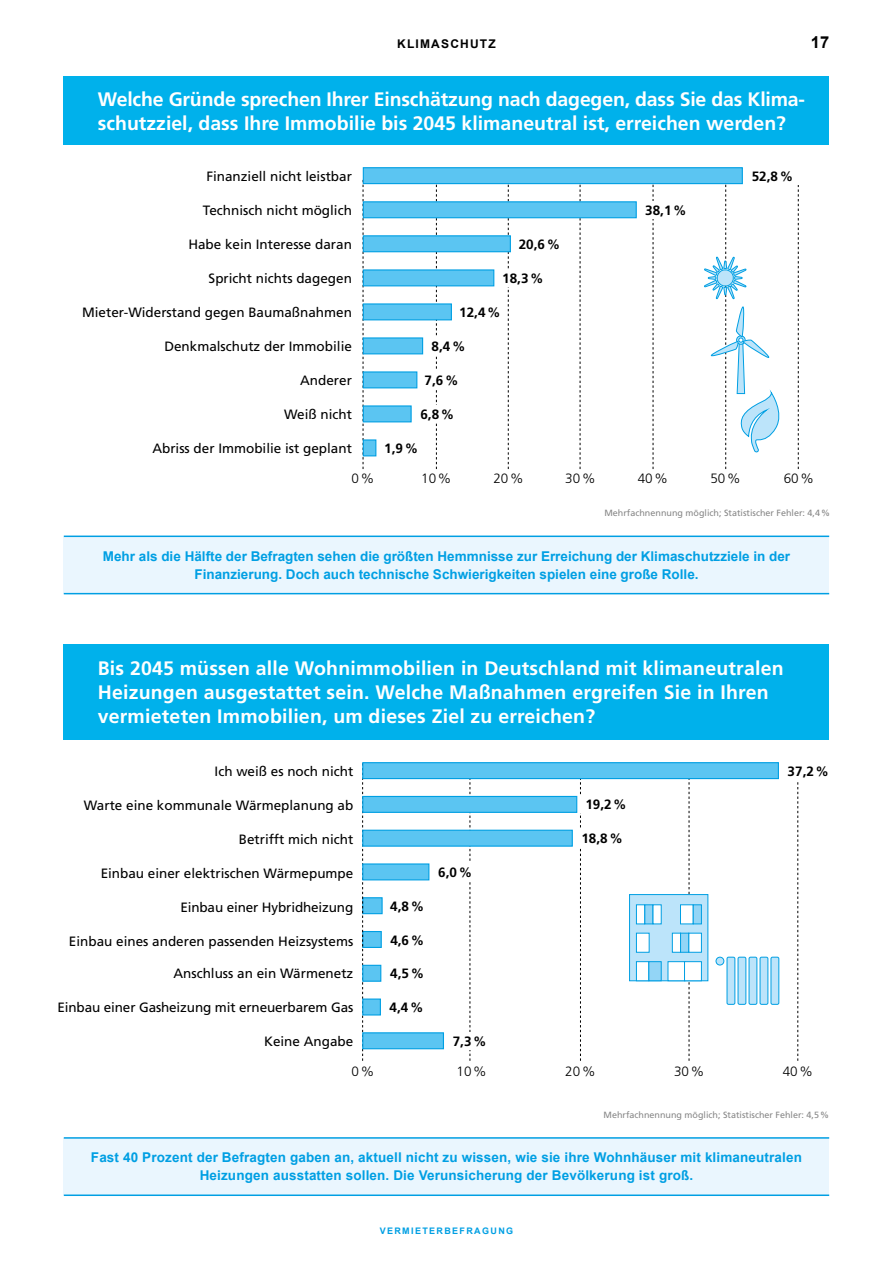
<style>
.page{position:relative;width:893px;height:1263px;background:#fff}
.page>*{position:absolute;margin:0;border:0;box-sizing:border-box;transform-origin:0 0}
.t1{font:700 19.5px/24px "Frutiger LT Std";letter-spacing:.01em;color:#fff}
.t2{font:700 19.5px/24px "Frutiger LT Std";letter-spacing:-.01em;color:#fff}
.t3{font:700 16.5px "Arial";color:#000}
.t4{font:13.5px "Frutiger LT Std";color:#000}
.t5{font:700 13.5px/18px "Arial";color:#009fe3;text-align:center}
.t6{font:700 13.5px "Frutiger LT Std";color:#000}
.t7{font:300 13.5px "Frutiger LT Std";color:#000}
.t8{font:700 12px "Arial";letter-spacing:.1em;color:#000}
.t9{font:9px "Frutiger LT Std";color:#878787}
.t10{font:700 9px "Arial";letter-spacing:.15em;color:#009fe3}
</style>
<div class="page">
<div style="left:64px;top:537px;width:765px;height:56px;background:#eaf6fe"></div>
<hr style="left:64px;top:593px;width:765px;height:1px;background:#009fe3">
<hr style="left:64px;top:535px;width:765px;height:2px;background:#009fe3">
<svg style="left:470px;top:779px;width:1px;height:282px"></svg>
<svg style="left:580px;top:779px;width:1px;height:282px"></svg>
<svg style="left:689px;top:779px;width:1px;height:282px"></svg>
<svg style="left:797px;top:782px;width:1px;height:279px"></svg>
<div style="left:64px;top:644px;width:765px;height:96px;background:#00b1eb"></div>
<div style="left:629px;top:894px;width:79px;height:87px;background:#bce4fa;border:1px solid #009fe3"></div>
<div style="left:636px;top:933px;width:13px;height:19px;background:#fff;border:1px solid #009fe3"></div>
<div style="left:636px;top:961px;width:13px;height:20px;background:#fff;border:1px solid #009fe3"></div>
<div style="left:649px;top:961px;width:12px;height:20px;background:#93d5f6;border:1px solid #009fe3"></div>
<div style="left:668px;top:961px;width:17px;height:20px;background:#fff;border:1px solid #009fe3"></div>
<div style="left:684px;top:961px;width:18px;height:20px;background:#fff;border:1px solid #009fe3"></div>
<div style="left:644px;top:904px;width:9px;height:20px;background:#93d5f6;border:1px solid #009fe3"></div>
<div style="left:636px;top:904px;width:9px;height:20px;background:#fff;border:1px solid #009fe3"></div>
<div style="left:653px;top:904px;width:8px;height:20px;background:#fff"></div>
<div style="left:680px;top:904px;width:13px;height:20px;background:#fff;border:1px solid #009fe3"></div>
<div style="left:693px;top:904px;width:9px;height:20px;background:#93d5f6;border:1px solid #009fe3"></div>
<div style="left:688px;top:933px;width:14px;height:19px;background:#fff;border:1px solid #009fe3"></div>
<div style="left:680px;top:933px;width:9px;height:19px;background:#93d5f6;border:1px solid #009fe3"></div>
<div style="left:672px;top:933px;width:9px;height:19px;background:#fff;border:1px solid #009fe3"></div>
<svg style="left:715px;top:956px;width:64px;height:49px"></svg>
<div style="left:430px;top:863px;width:52px;height:17px;background:#fff"></div>
<div style="left:577px;top:796px;width:52px;height:17px;background:#fff"></div>
<div style="left:573px;top:830px;width:51px;height:17px;background:#fff"></div>
<div style="left:362px;top:897px;width:21px;height:17px;background:#5bc5f2;border:1px solid #009fe3"></div>
<div style="left:362px;top:931px;width:20px;height:17px;background:#5bc5f2;border:1px solid #009fe3"></div>
<svg style="left:362px;top:779px;width:1px;height:282px"></svg>
<div style="left:64px;top:77px;width:765px;height:68px;background:#00b1eb"></div>
<div style="left:64px;top:1138px;width:765px;height:56px;background:#eaf6fe"></div>
<hr style="left:64px;top:1194px;width:765px;height:2px;background:#009fe3">
<hr style="left:64px;top:1137px;width:765px;height:2px;background:#009fe3">
<div style="left:444px;top:1032px;width:52px;height:17px;background:#fff"></div>
<div style="left:362px;top:965px;width:19px;height:17px;background:#5bc5f2;border:1px solid #009fe3"></div>
<div style="left:362px;top:998px;width:19px;height:17px;background:#5bc5f2;border:1px solid #009fe3"></div>
<div style="left:362px;top:863px;width:67px;height:17px;background:#5bc5f2;border:1px solid #009fe3"></div>
<div style="left:362px;top:762px;width:417px;height:17px;background:#5bc5f2;border:1px solid #009fe3"></div>
<div style="left:362px;top:796px;width:215px;height:17px;background:#5bc5f2;border:1px solid #009fe3"></div>
<div style="left:362px;top:830px;width:211px;height:17px;background:#5bc5f2;border:1px solid #009fe3"></div>
<div style="left:362px;top:1032px;width:82px;height:17px;background:#5bc5f2;border:1px solid #009fe3"></div>
<svg style="left:436px;top:184px;width:1px;height:285px"></svg>
<svg style="left:508px;top:184px;width:1px;height:285px"></svg>
<svg style="left:580px;top:184px;width:1px;height:285px"></svg>
<svg style="left:653px;top:184px;width:1px;height:285px"></svg>
<svg style="left:363px;top:184px;width:1px;height:285px"></svg>
<svg style="left:798px;top:185px;width:1px;height:284px"></svg>
<div style="left:637px;top:201px;width:55px;height:17px;background:#fff"></div>
<div style="left:412px;top:405px;width:51px;height:17px;background:#fff"></div>
<div style="left:416px;top:371px;width:55px;height:17px;background:#fff"></div>
<div style="left:423px;top:337px;width:55px;height:17px;background:#fff"></div>
<div style="left:494px;top:269px;width:55px;height:17px;background:#fff"></div>
<div style="left:363px;top:235px;width:148px;height:17px;background:#5bc5f2;border:1px solid #009fe3"></div>
<div style="left:363px;top:201px;width:274px;height:17px;background:#5bc5f2;border:1px solid #009fe3"></div>
<div style="left:363px;top:405px;width:49px;height:17px;background:#5bc5f2;border:1px solid #009fe3"></div>
<div style="left:363px;top:371px;width:54px;height:17px;background:#5bc5f2;border:1px solid #009fe3"></div>
<div style="left:363px;top:337px;width:60px;height:17px;background:#5bc5f2;border:1px solid #009fe3"></div>
<div style="left:363px;top:439px;width:13px;height:17px;background:#5bc5f2;border:1px solid #009fe3"></div>
<div style="left:363px;top:269px;width:131px;height:17px;background:#5bc5f2;border:1px solid #009fe3"></div>
<div style="left:363px;top:303px;width:89px;height:17px;background:#5bc5f2;border:1px solid #009fe3"></div>
<svg style="left:704px;top:184px;width:76px;height:285px"></svg>
<div style="left:363px;top:167px;width:380px;height:17px;background:#5bc5f2;border:1px solid #009fe3"></div>
<p class="t8" style="left:397px;top:36px;width:100px">KLIMASCHUTZ</p>
<p class="t3" style="left:811px;top:31px;width:20px">17</p>
<h1 class="t2" style="left:98px;top:87px;width:709px">Welche Gründe sprechen Ihrer Einschätzung nach dagegen, dass Sie das Klima&shy;schutzziel, dass Ihre Immobilie bis 2045 klimaneutral ist, erreichen werden?</h1>
<p class="t4" style="left:206px;top:168px;width:147px">Finanziell nicht leistbar</p>
<p class="t4" style="left:203px;top:202px;width:150px">Technisch nicht möglich</p>
<p class="t4" style="left:188px;top:236px;width:165px">Habe kein Interesse daran</p>
<p class="t6" style="left:519px;top:236px;width:43px">20,6%</p>
<p class="t4" style="left:209px;top:270px;width:145px">Spricht nichts dagegen</p>
<p class="t6" style="left:502px;top:270px;width:43px">18,3%</p>
<p class="t4" style="left:82px;top:304px;width:271px">Mieter-Widerstand gegen Baumaßnahmen</p>
<p class="t6" style="left:459px;top:304px;width:43px">12,4%</p>
<p class="t4" style="left:164px;top:338px;width:189px">Denkmalschutz der Immobilie</p>
<p class="t6" style="left:432px;top:338px;width:35px">8,4%</p>
<p class="t4" style="left:300px;top:372px;width:53px">Anderer</p>
<p class="t6" style="left:425px;top:372px;width:35px">7,6%</p>
<p class="t4" style="left:284px;top:406px;width:69px">Weiß nicht</p>
<p class="t6" style="left:420px;top:406px;width:35px">6,8%</p>
<p class="t4" style="left:152px;top:440px;width:201px">Abriss der Immobilie ist geplant</p>
<p class="t6" style="left:384px;top:440px;width:35px">1,9%</p>
<p class="t6" style="left:645px;top:202px;width:43px">38,1%</p>
<p class="t6" style="left:752px;top:168px;width:43px">52,8%</p>
<p class="t7" style="left:351px;top:471px;width:24px">0%</p>
<p class="t7" style="left:421px;top:471px;width:32px">10%</p>
<p class="t7" style="left:493px;top:471px;width:32px">20%</p>
<p class="t7" style="left:565px;top:471px;width:32px">30%</p>
<p class="t7" style="left:638px;top:471px;width:32px">40%</p>
<p class="t7" style="left:710px;top:471px;width:32px">50%</p>
<p class="t7" style="left:784px;top:471px;width:32px">60%</p>
<p class="t9" style="left:604px;top:507px;width:227px">Mehrfachnennung möglich; Statistischer Fehler: 4,4%</p>
<p class="t5" style="left:103px;top:548px;width:689px">Mehr als die Hälfte der Befragten sehen die größten Hemmnisse zur Erreichung der Klimaschutzziele in der<br>Finanzierung. Doch auch technische Schwierigkeiten spielen eine große Rolle.</p>
<h1 class="t1" style="left:98px;top:657px;width:687px">Bis 2045 müssen alle Wohnimmobilien in Deutschland mit klimaneutralen<br>Heizungen ausgestattet sein. Welche Maßnahmen ergreifen Sie in Ihren vermieteten Immobilien, um dieses Ziel zu erreichen?</h1>
<p class="t4" style="left:215px;top:763px;width:140px">Ich weiß es noch nicht</p>
<p class="t6" style="left:788px;top:763px;width:43px">37,2%</p>
<p class="t4" style="left:84px;top:797px;width:271px">Warte eine kommunale Wärmeplanung ab</p>
<p class="t6" style="left:585px;top:797px;width:43px">19,2%</p>
<p class="t4" style="left:239px;top:831px;width:116px">Betrifft mich nicht</p>
<p class="t4" style="left:101px;top:865px;width:254px">Einbau einer elektrischen Wärmepumpe</p>
<p class="t6" style="left:438px;top:864px;width:35px">6,0%</p>
<p class="t4" style="left:180px;top:899px;width:174px">Einbau einer Hybridheizung</p>
<p class="t6" style="left:390px;top:898px;width:35px">4,8%</p>
<p class="t4" style="left:69px;top:933px;width:286px">Einbau eines anderen passenden Heizsystems</p>
<p class="t6" style="left:390px;top:932px;width:35px">4,6%</p>
<p class="t4" style="left:173px;top:965px;width:181px">Anschluss an ein Wärmenetz</p>
<p class="t6" style="left:390px;top:966px;width:35px">4,5%</p>
<p class="t4" style="left:58px;top:999px;width:297px">Einbau einer Gasheizung mit erneuerbarem Gas</p>
<p class="t6" style="left:390px;top:999px;width:35px">4,4%</p>
<p class="t4" style="left:264px;top:1033px;width:91px">Keine Angabe</p>
<p class="t6" style="left:453px;top:1033px;width:35px">7,3%</p>
<p class="t6" style="left:581px;top:831px;width:43px">18,8%</p>
<p class="t7" style="left:352px;top:1063px;width:24px">0%</p>
<p class="t7" style="left:457px;top:1063px;width:32px">10%</p>
<p class="t7" style="left:565px;top:1063px;width:32px">20%</p>
<p class="t7" style="left:674px;top:1063px;width:32px">30%</p>
<p class="t7" style="left:783px;top:1063px;width:32px">40%</p>
<p class="t9" style="left:603px;top:1110px;width:227px">Mehrfachnennung möglich; Statistischer Fehler: 4,5%</p>
<p class="t5" style="left:91px;top:1149px;width:713px">Fast 40 Prozent der Befragten gaben an, aktuell nicht zu wissen, wie sie ihre Wohnhäuser mit klimaneutralen<br>Heizungen ausstatten sollen. Die Verunsicherung der Bevölkerung ist groß.</p>
<p class="t10" style="left:380px;top:1225px;width:135px">VERMIETERBEFRAGUNG</p>
</div>
